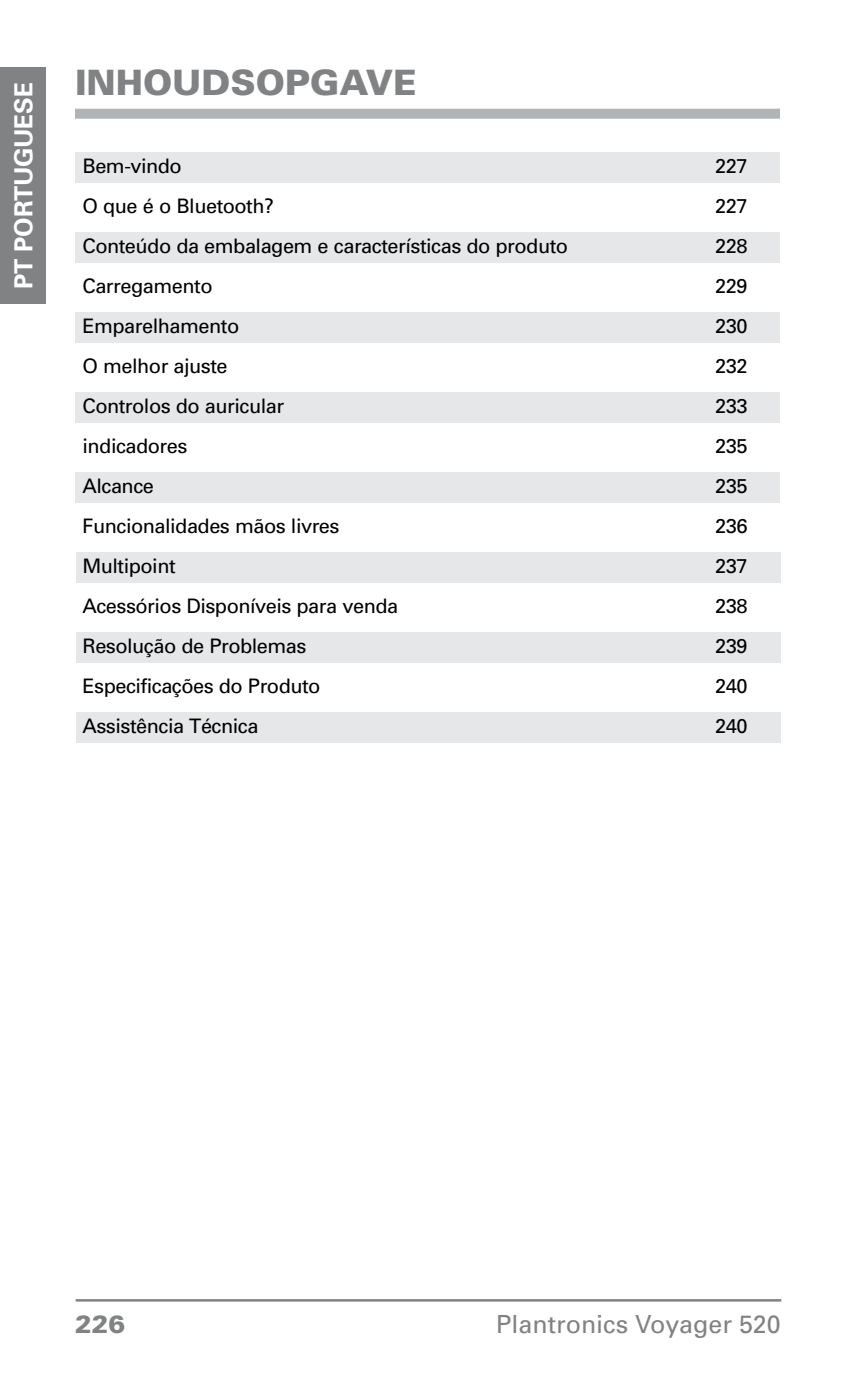
<style>
.page{position:relative;width:855px;height:1373px;background:#fff}
.page>*{position:absolute;margin:0;border:0;box-sizing:border-box;transform-origin:0 0}
.t1{font:900 35px "Univers";color:#808284}
.t2{font:25px "Univers";color:#808284}
.t3{font:700 25px "Univers";letter-spacing:-.01em;color:#fff}
.t4{font:900 25px "Univers";color:#808284}
.t5{font:20px "Univers";letter-spacing:-.025em;color:#000}
</style>
<div class="page">
<hr style="left:76px;top:1299px;width:705px;height:2px;background:#808284">
<div style="left:0;top:68px;width:45px;height:235px;background:#808284"></div>
<div style="left:76px;top:552px;width:705px;height:30px;background:#e6e7e8"></div>
<div style="left:76px;top:632px;width:705px;height:30px;background:#e6e7e8"></div>
<div style="left:76px;top:712px;width:705px;height:30px;background:#e6e7e8"></div>
<div style="left:75px;top:109px;width:705px;height:10px;background:#b1b4b6"></div>
<div style="left:75px;top:152px;width:705px;height:30px;background:#e6e7e8"></div>
<div style="left:75px;top:232px;width:705px;height:30px;background:#e6e7e8"></div>
<div style="left:75px;top:312px;width:705px;height:30px;background:#e6e7e8"></div>
<div style="left:75px;top:392px;width:705px;height:30px;background:#e6e7e8"></div>
<div style="left:75px;top:472px;width:705px;height:30px;background:#e6e7e8"></div>
<p class="t3" style="left:9px;top:289px;width:208px;rotate:-90deg">pt portuguese</p>
<h1 class="t1" style="left:75px;top:61px;width:343px">INHOUDSOPGAVE</h1>
<p class="t5" style="left:82px;top:154px;width:101px">Bem-vindo</p>
<p class="t5" style="left:715px;top:154px;width:34px">227</p>
<p class="t5" style="left:82px;top:194px;width:193px">O que é o Bluetooth?</p>
<p class="t5" style="left:715px;top:194px;width:34px">227</p>
<p class="t5" style="left:82px;top:234px;width:487px">Conteúdo da embalagem e características do produto</p>
<p class="t5" style="left:715px;top:234px;width:34px">228</p>
<p class="t5" style="left:82px;top:274px;width:132px">Carregamento</p>
<p class="t5" style="left:715px;top:274px;width:34px">229</p>
<p class="t5" style="left:82px;top:314px;width:158px">Emparelhamento</p>
<p class="t5" style="left:715px;top:314px;width:34px">230</p>
<p class="t5" style="left:82px;top:354px;width:147px">O melhor ajuste</p>
<p class="t5" style="left:715px;top:354px;width:34px">232</p>
<p class="t5" style="left:82px;top:394px;width:203px">Controlos do auricular</p>
<p class="t5" style="left:715px;top:394px;width:34px">233</p>
<p class="t5" style="left:82px;top:434px;width:107px">indicadores</p>
<p class="t5" style="left:715px;top:434px;width:34px">235</p>
<p class="t5" style="left:82px;top:474px;width:73px">Alcance</p>
<p class="t5" style="left:715px;top:474px;width:34px">235</p>
<p class="t5" style="left:82px;top:514px;width:259px">Funcionalidades mãos livres</p>
<p class="t5" style="left:715px;top:514px;width:34px">236</p>
<p class="t5" style="left:82px;top:554px;width:95px">Multipoint</p>
<p class="t5" style="left:715px;top:554px;width:34px">237</p>
<p class="t5" style="left:82px;top:594px;width:317px">Acessórios Disponíveis para venda</p>
<p class="t5" style="left:715px;top:594px;width:34px">238</p>
<p class="t5" style="left:82px;top:634px;width:225px">Resolução de Problemas</p>
<p class="t5" style="left:715px;top:634px;width:34px">239</p>
<p class="t5" style="left:82px;top:674px;width:240px">Especificações do Produto</p>
<p class="t5" style="left:715px;top:674px;width:34px">240</p>
<p class="t5" style="left:82px;top:714px;width:178px">Assistência Técnica</p>
<p class="t5" style="left:715px;top:714px;width:34px">240</p>
<p class="t4" style="left:75px;top:1308px;width:52px">226</p>
<p class="t2" style="left:496px;top:1309px;width:286px">Plantronics Voyager 520</p>
</div>
